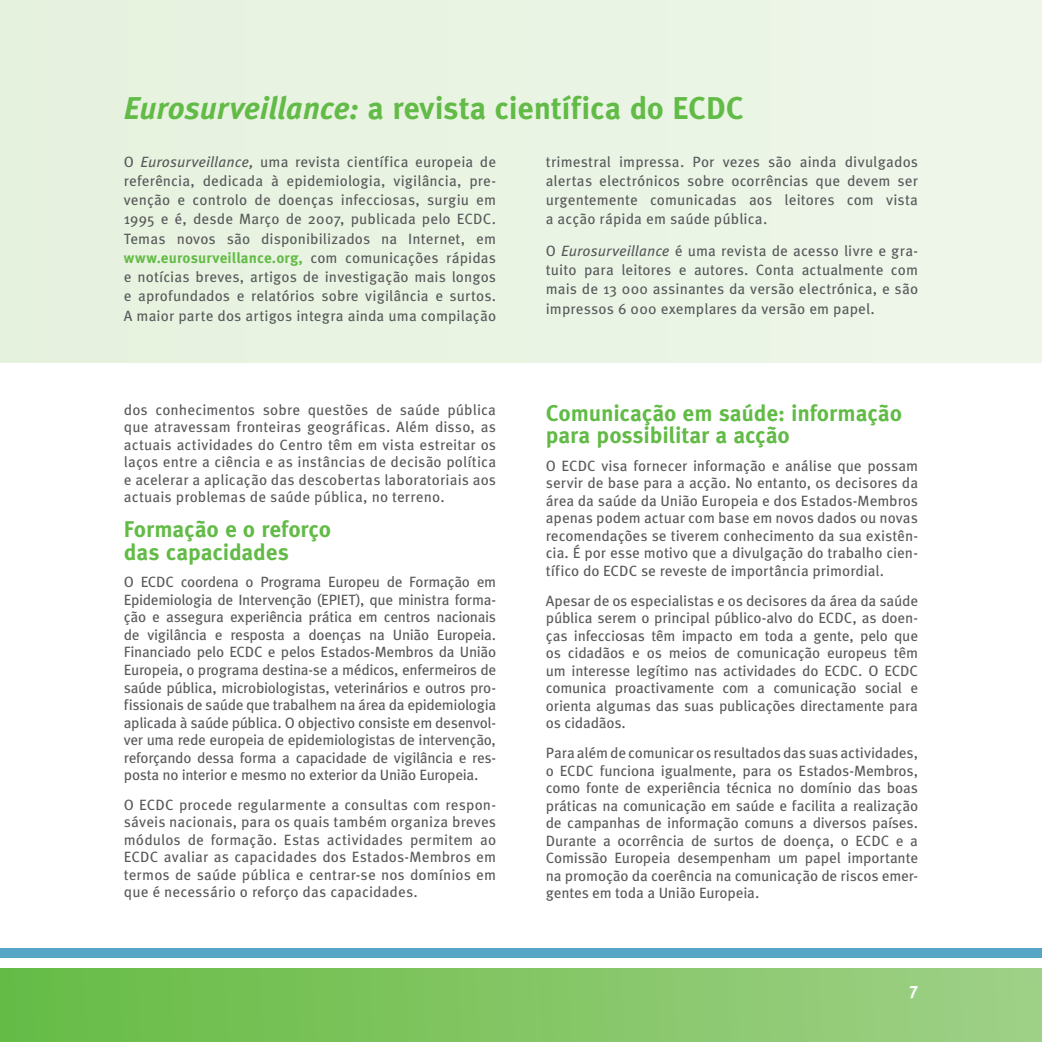
<style>
.page{position:relative;width:1042px;height:1042px;background:#fff}
.page>*{position:absolute;margin:0;border:0;box-sizing:border-box;transform-origin:0 0}
.t1{font:700 31.5px "Meta Pro";letter-spacing:-.005em;color:#62bb46}
.t2{font:700 22.75px/22.8px "Meta Pro";letter-spacing:-.005em;color:#62bb46}
.t3{font:700 17.5px "Meta Pro";color:#fff}
.t4{font:14.88px/17.5px "Meta Pro";letter-spacing:.005em;color:#58595b;text-align:justify}
.s1{font-style:italic}
.s2{font-weight:700;color:#62bb46}
</style>
<div class="page">
<div style="left:0;top:0;width:1041px;height:363px;background:#eaf4e3"></div>
<div style="left:0;top:948px;width:1041px;height:10px;background:#56a5c4"></div>
<svg style="left:0;top:968px;width:1041px;height:74px;background:#82c565"></svg>
<h1 class="t1" style="left:124px;top:96px;width:621px"><span class="s1">Eurosurveillance:</span> a revista científica do ECDC</h1>
<p class="t4" style="left:124px;top:153px;width:374px;line-height:19.2px">O <span class="s1">Eurosurveillance,</span> uma revista científica europeia de referência, dedicada à epidemiologia, vigilância, pre&shy;venção e controlo de doenças infecciosas, surgiu em 1995 e é, desde Março de 2007, publicada pelo ECDC.<br>Temas novos são disponibilizados na Internet, em <span class="s2">www.eurosurveillance.org,</span> com comunicações rápidas e notícias breves, artigos de investigação mais longos e aprofundados e relatórios sobre vigilância e surtos.<br>A maior parte dos artigos integra ainda uma compilação</p>
<p class="t4" style="left:545px;top:153px;width:374px;line-height:19.2px">trimestral impressa. Por vezes são ainda divulgados alertas electrónicos sobre ocorrências que devem ser urgentemente comunicadas aos leitores com vista a acção rápida em saúde pública.</p>
<p class="t4" style="left:545px;top:243px;width:374px;line-height:19.2px">O <span class="s1">Eurosurveillance</span> é uma revista de acesso livre e gra&shy;tuito para leitores e autores. Conta actualmente com mais de 13 000 assinantes da versão electrónica, e são impressos 6 000 exemplares da versão em papel.</p>
<p class="t4" style="left:124px;top:402px;width:374px">dos conhecimentos sobre questões de saúde pública que atravessam fronteiras geográficas. Além disso, as actuais actividades do Centro têm em vista estreitar os laços entre a ciência e as instâncias de decisão política e acelerar a aplicação das descobertas laboratoriais aos actuais problemas de saúde pública, no terreno.</p>
<h2 class="t2" style="left:124px;top:520px;width:209px">Formação e o reforço das capacidades</h2>
<p class="t4" style="left:124px;top:575px;width:374px">O ECDC coordena o Programa Europeu de Formação em Epidemiologia de Intervenção (EPIET), que ministra forma&shy;ção e assegura experiência prática em centros nacionais de vigilância e resposta a doenças na União Europeia.<br>Financiado pelo ECDC e pelos Estados-Membros da União Europeia, o programa destina-se a médicos, enfermeiros de saúde pública, microbiologistas, veterinários e outros pro&shy;fissionais de saúde que trabalhem na área da epidemiologia aplicada à saúde pública. O objectivo consiste em desenvol&shy;ver uma rede europeia de epidemiologistas de intervenção, reforçando dessa forma a capacidade de vigilância e res&shy;posta no interior e mesmo no exterior da União Europeia.</p>
<p class="t4" style="left:124px;top:798px;width:374px">O ECDC procede regularmente a consultas com respon&shy;sáveis nacionais, para os quais também organiza breves módulos de formação. Estas actividades permitem ao ECDC avaliar as capacidades dos Estados-Membros em termos de saúde pública e centrar-se nos domínios em que é necessário o reforço das capacidades.</p>
<h2 class="t2" style="left:545px;top:404px;width:357px">Comunicação em saúde: informação para possibilitar a acção</h2>
<p class="t4" style="left:545px;top:458px;width:374px">O ECDC visa fornecer informação e análise que possam servir de base para a acção. No entanto, os decisores da área da saúde da União Europeia e dos Estados-Membros apenas podem actuar com base em novos dados ou novas recomendações se tiverem conhecimento da sua existên&shy;cia. É por esse motivo que a divulgação do trabalho cien&shy;tífico do ECDC se reveste de importância primordial.</p>
<p class="t4" style="left:545px;top:593px;width:374px">Apesar de os especialistas e os decisores da área da saúde pública serem o principal público-alvo do ECDC, as doen&shy;ças infecciosas têm impacto em toda a gente, pelo que os cidadãos e os meios de comunicação europeus têm um interesse legítimo nas actividades do ECDC. O ECDC comunica proactivamente com a comunicação social e orienta algumas das suas publicações directamente para os cidadãos.</p>
<p class="t4" style="left:545px;top:746px;width:374px">Para além de comunicar os resultados das suas actividades, o ECDC funciona igualmente, para os Estados-Membros, como fonte de experiência técnica no domínio das boas práticas na comunicação em saúde e facilita a realização de campanhas de informação comuns a diversos países.<br>Durante a ocorrência de surtos de doença, o ECDC e a Comissão Europeia desempenham um papel importante na promoção da coerência na comunicação de riscos emer&shy;gentes em toda a União Europeia.</p>
<p class="t3" style="left:909px;top:982px;width:10px">7</p>
</div>
